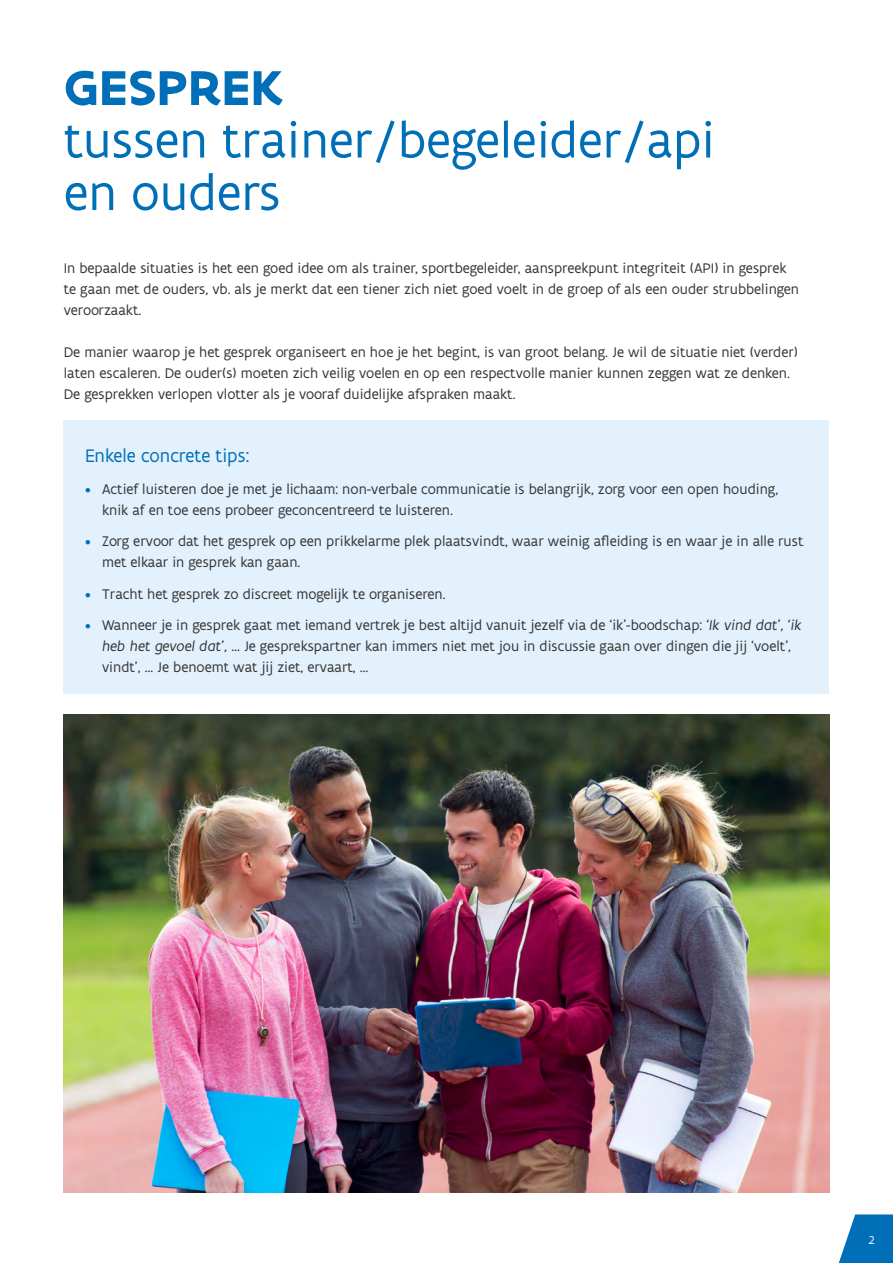
<style>
.page{position:relative;width:893px;height:1263px;background:#fff}
.page>*{position:absolute;margin:0;border:0;box-sizing:border-box;transform-origin:0 0}
.t1{font:52.5px/52.5px "Flanders Art Sans";color:#006fb7}
.t2{font:19.5px "Flanders Art Sans";color:#006fb7}
.t3{font:15px/21px "Flanders Art Sans";color:#373636}
.nummertje{font:12px "Flanders Art Sans";color:#fff}
.s1{font-weight:700}
.s2{color:#006fb7}
.s3{font-style:italic}
</style>
<div class="page">
<div style="left:64px;top:420px;width:765px;height:273px;background:#e2f1fc"></div>
<svg style="left:839px;top:1214px;width:54px;height:49px;background:#2785c2"></svg>
<img style="left:64px;top:714px;width:765px;height:478px">
<p class="t1" style="left:64px;top:61px;width:653px"><span class="s1">GESPREK<br></span>tussen trainer/begeleider/api en ouders</p>
<p class="t3" style="left:64px;top:257px;width:737px">In bepaalde situaties is het een goed idee om als trainer, sportbegeleider, aanspreekpunt integriteit (API) in gesprek te gaan met de ouders, vb. als je merkt dat een tiener zich niet goed voelt in de groep of als een ouder strubbelingen veroorzaakt.</p>
<p class="t3" style="left:64px;top:341px;width:736px">De manier waarop je het gesprek organiseert en hoe je het begint, is van groot belang. Je wil de situatie niet (verder) laten escaleren. De ouder(s) moeten zich veilig voelen en op een respectvolle manier kunnen zeggen wat ze denken.<br>De gesprekken verlopen vlotter als je vooraf duidelijke afspraken maakt.</p>
<p class="t2" style="left:85px;top:444px;width:166px">Enkele concrete tips:</p>
<p class="t3" style="left:102px;top:478px;width:678px;text-indent:-17px"><span class="s2">•</span> Actief luisteren doe je met je lichaam: non-verbale communicatie is belangrijk, zorg voor een open houding, knik af en toe eens probeer geconcentreerd te luisteren.</p>
<p class="t3" style="left:102px;top:530px;width:703px;text-indent:-17px"><span class="s2">•</span> Zorg ervoor dat het gesprek op een prikkelarme plek plaatsvindt, waar weinig afleiding is en waar je in alle rust met elkaar in gesprek kan gaan.</p>
<p class="t3" style="left:85px;top:583px;width:362px"><span class="s2">•</span> Tracht het gesprek zo discreet mogelijk te organiseren.</p>
<p class="t3" style="left:102px;top:614px;width:701px;text-indent:-17px"><span class="s2">•</span> Wanneer je in gesprek gaat met iemand vertrek je best altijd vanuit jezelf via de ‘ik’-boodschap: <span class="s3">‘Ik vind dat’, ‘ik heb het gevoel dat’, …</span> Je gesprekspartner kan immers niet met jou in discussie gaan over dingen die jij ‘voelt’, vindt’, … Je benoemt wat jij ziet, ervaart, …</p>
<p class="nummertje" style="left:869px;top:1233px;width:7px">2</p>
</div>
